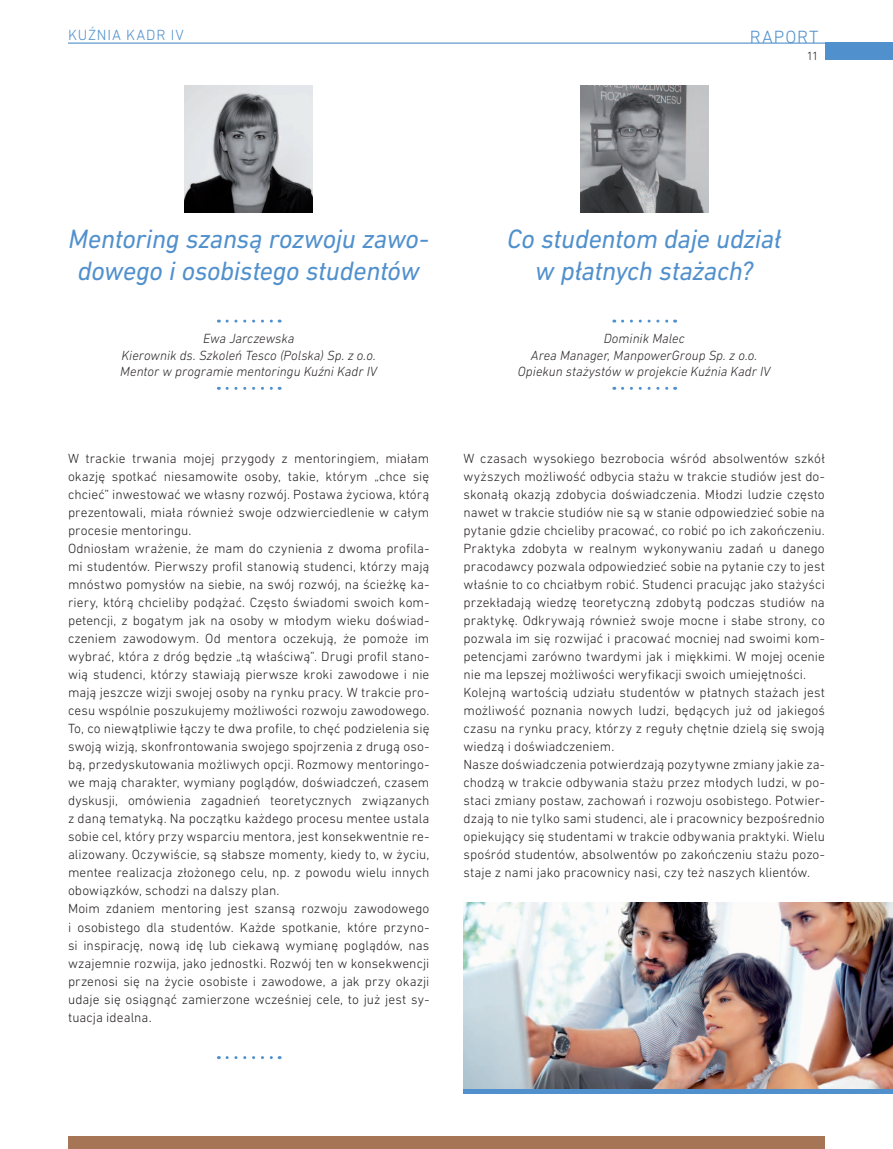
<style>
.page{position:relative;width:893px;height:1149px;background:#fff}
.page>*{position:absolute;margin:0;border:0;box-sizing:border-box;transform-origin:0 0}
.t1{font:italic 27px/32.4px "DIN Next LT Pro";letter-spacing:-.015em;color:#5090cc;text-align:center}
.t2{font:300 18px "DIN Next LT Pro";letter-spacing:.055em;color:#5090cc}
.t3{font:300 15px "DIN Next LT Pro";letter-spacing:.055em;color:#5090cc}
.t4{font:300 13.5px/18px "DIN Next LT Pro";letter-spacing:.005em;color:#231f20}
.t5{font:italic 300 13.5px/16.5px "DIN Next LT Pro";color:#231f20;text-align:center}
.t6{font:300 12px "DIN Next LT Pro";color:#231f20}
</style>
<div class="page">
<hr style="left:68px;top:43px;width:825px;height:1px;background:#5090cc">
<div style="left:825px;top:43px;width:68px;height:17px;background:#5090cc"></div>
<div style="left:68px;top:1135px;width:757px;height:13px;background:#a57556"></div>
<img style="left:580px;top:85px;width:128px;height:128px">
<svg style="left:622px;top:319px;width:54px;height:3px"></svg>
<svg style="left:622px;top:387px;width:54px;height:3px"></svg>
<img style="left:185px;top:85px;width:128px;height:128px">
<svg style="left:227px;top:319px;width:53px;height:3px"></svg>
<svg style="left:227px;top:387px;width:53px;height:3px"></svg>
<img style="left:463px;top:902px;width:430px;height:187px">
<svg style="left:227px;top:1056px;width:53px;height:2px"></svg>
<hr style="left:463px;top:1089px;width:430px;height:4px;background:#5090cc">
<p class="t3" style="left:68px;top:27px;width:117px">KUŹNIA KADR IV</p>
<h2 class="t2" style="left:750px;top:26px;width:70px">RAPORT</h2>
<p class="t6" style="left:807px;top:49px;width:13px">11</p>
<h1 class="t1" style="left:69px;top:222px;width:362px">Mentoring szansą rozwoju zawo&shy;dowego i osobistego studentów</h1>
<p class="t5" style="left:120px;top:330px;width:258px">Ewa Jarczewska<br>Kierownik ds. Szkoleń Tesco (Polska) Sp. z o.o.<br>Mentor w programie mentoringu Kuźni Kadr IV</p>
<p class="t4" style="left:68px;top:449px;width:363px">W trackie trwania mojej przygody z mentoringiem, miałam okazję spotkać niesamowite osoby, takie, którym „chce się chcieć” inwestować we własny rozwój. Postawa życiowa, którą prezentowali, miała również swoje odzwierciedlenie w całym procesie mentoringu.<br>Odniosłam wrażenie, że mam do czynienia z dwoma profila&shy;mi studentów. Pierwszy profil stanowią studenci, którzy mają mnóstwo pomysłów na siebie, na swój rozwój, na ścieżkę ka&shy;riery, którą chcieliby podążać. Często świadomi swoich kom&shy;petencji, z bogatym jak na osoby w młodym wieku doświad&shy;czeniem zawodowym. Od mentora oczekują, że pomoże im wybrać, która z dróg będzie „tą właściwą”. Drugi profil stano&shy;wią studenci, którzy stawiają pierwsze kroki zawodowe i nie mają jeszcze wizji swojej osoby na rynku pracy. W trakcie pro&shy;cesu wspólnie poszukujemy możliwości rozwoju zawodowego.<br>To, co niewątpliwie łączy te dwa profile, to chęć podzielenia się swoją wizją, skonfrontowania swojego spojrzenia z drugą oso&shy;bą, przedyskutowania możliwych opcji. Rozmowy mentoringo&shy;we mają charakter, wymiany poglądów, doświadczeń, czasem dyskusji, omówienia zagadnień teoretycznych związanych z daną tematyką. Na początku każdego procesu mentee ustala sobie cel, który przy wsparciu mentora, jest konsekwentnie re&shy;alizowany. Oczywiście, są słabsze momenty, kiedy to, w życiu, mentee realizacja złożonego celu, np. z powodu wielu innych obowiązków, schodzi na dalszy plan.<br>Moim zdaniem mentoring jest szansą rozwoju zawodowego i osobistego dla studentów. Każde spotkanie, które przyno&shy;si inspirację, nową idę lub ciekawą wymianę poglądów, nas wzajemnie rozwija, jako jednostki. Rozwój ten w konsekwencji przenosi się na życie osobiste i zawodowe, a jak przy okazji udaje się osiągnąć zamierzone wcześniej cele, to już jest sy&shy;tuacja idealna.</p>
<h1 class="t1" style="left:507px;top:222px;width:275px">Co studentom daje udział w płatnych stażach?</h1>
<p class="t5" style="left:518px;top:330px;width:254px">Dominik Malec<br>Area Manager, ManpowerGroup Sp. z o.o.<br>Opiekun stażystów w projekcie Kuźnia Kadr IV</p>
<p class="t4" style="left:463px;top:449px;width:363px">W czasach wysokiego bezrobocia wśród absolwentów szkół wyższych możliwość odbycia stażu w trakcie studiów jest do&shy;skonałą okazją zdobycia doświadczenia. Młodzi ludzie często nawet w trakcie studiów nie są w stanie odpowiedzieć sobie na pytanie gdzie chcieliby pracować, co robić po ich zakończeniu.<br>Praktyka zdobyta w realnym wykonywaniu zadań u danego pracodawcy pozwala odpowiedzieć sobie na pytanie czy to jest właśnie to co chciałbym robić. Studenci pracując jako stażyści przekładają wiedzę teoretyczną zdobytą podczas studiów na praktykę. Odkrywają również swoje mocne i słabe strony, co pozwala im się rozwijać i pracować mocniej nad swoimi kom&shy;petencjami zarówno twardymi jak i miękkimi. W mojej ocenie nie ma lepszej możliwości weryfikacji swoich umiejętności.<br>Kolejną wartością udziału studentów w płatnych stażach jest możliwość poznania nowych ludzi, będących już od jakiegoś czasu na rynku pracy, którzy z reguły chętnie dzielą się swoją wiedzą i doświadczeniem.<br>Nasze doświadczenia potwierdzają pozytywne zmiany jakie za&shy;chodzą w trakcie odbywania stażu przez młodych ludzi, w po&shy;staci zmiany postaw, zachowań i rozwoju osobistego. Potwier&shy;dzają to nie tylko sami studenci, ale i pracownicy bezpośrednio opiekujący się studentami w trakcie odbywania praktyki. Wielu spośród studentów, absolwentów po zakończeniu stażu pozo&shy;staje z nami jako pracownicy nasi, czy też naszych klientów.</p>
</div>
